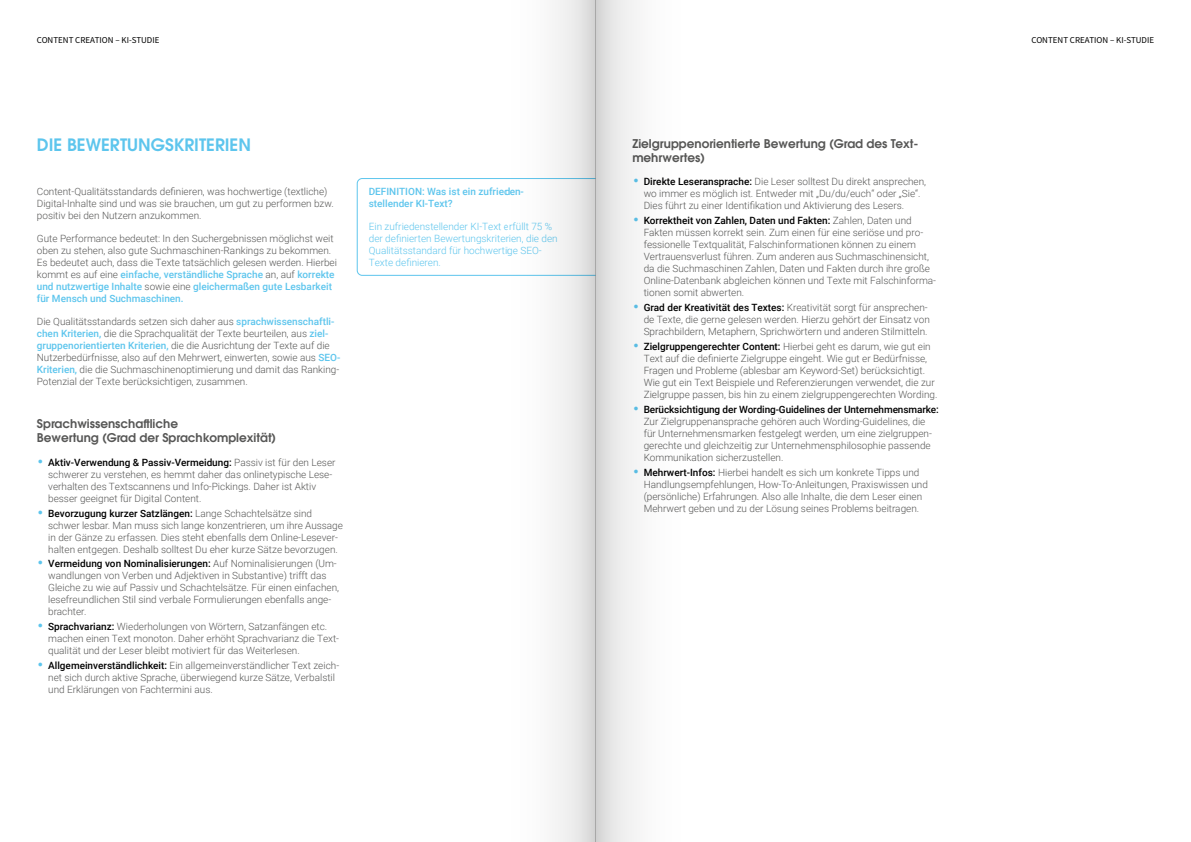
<style>
.page{position:relative;width:1191px;height:842px;background:#fff}
.page>*{position:absolute;margin:0;border:0;box-sizing:border-box;transform-origin:0 0}
.t1{font:600 17px "ITC Avant Garde Pro";color:#5dc5ed}
.t2{font:600 12px/14.4px "ITC Avant Garde Pro";color:#575756}
.t3{font:300 10px/12px "Roboto";color:#575756}
.t4{font:300 10px/12px "Roboto";color:#5dc5ed}
.t5{font:500 10px/12px "Roboto";color:#5dc5ed}
.t6{font:9px "Source Sans Pro";color:#000}
.s1{font-weight:500;color:#5dc5ed}
.s2{font-family:"ITC Avant Garde Pro";font-weight:600;font-size:12px;color:#5dc5ed}
.s3{font-weight:500;color:#000}
</style>
<div class="page">
<svg style="left:356px;top:178px;width:150px;height:98px"></svg>
<div style="left:506px;top:0;width:89px;height:842px;background:#fbfbfb"></div>
<div style="left:595px;top:0;width:89px;height:842px;background:#f9f9f9"></div>
<div style="left:572px;top:0;width:23px;height:842px;background:linear-gradient(to bottom,#e1e1e1,#e2e2e2)"></div>
<div style="left:595px;top:0;width:24px;height:842px;background:linear-gradient(to right,#d1d1d1,#ececed)"></div>
<p class="t6" style="left:37px;top:35px;width:124px">CONTENT CREATION – KI-STUDIE</p>
<p class="t6" style="left:1031px;top:35px;width:124px">CONTENT CREATION – KI-STUDIE</p>
<h1 class="t1" style="left:37px;top:134px;width:216px">DIE BEWERTUNGSKRITERIEN</h1>
<p class="t3" style="left:37px;top:185px;width:298px">Content-Qualitätsstandards definieren, was hochwertige (textliche)<br>Digital-Inhalte sind und was sie brauchen, um gut zu performen bzw. positiv bei den Nutzern anzukommen.</p>
<p class="t3" style="left:37px;top:232px;width:302px">Gute Performance bedeutet: In den Suchergebnissen möglichst weit oben zu stehen, also gute Suchmaschinen-Rankings zu bekommen.<br>Es bedeutet auch, dass die Texte tatsächlich gelesen werden. Hierbei kommt es auf eine <span class="s1">einfache, verständliche Sprache</span> an, auf <span class="s1">korrekte und nutzwertige Inhalte</span> sowie eine <span class="s1">gleichermaßen gute Lesbarkeit für Mensch und Suchmaschinen.</span></p>
<p class="t3" style="left:37px;top:315px;width:305px">Die Qualitätsstandards setzen sich daher aus <span class="s1">sprachwissenschaftli&shy;chen Kriterien,</span> die die Sprachqualität der Texte beurteilen, aus <span class="s1">ziel&shy;gruppenorientierten Kriterien,</span> die die Ausrichtung der Texte auf die Nutzerbedürfnisse, also auf den Mehrwert, einwerten, sowie aus <span class="s1">SEO-Kriterien,</span> die die Suchmaschinenoptimierung und damit das Ranking-Potenzial der Texte berücksichtigen, zusammen.</p>
<p class="t2" style="left:37px;top:416px;width:241px">Sprachwissenschaftliche<br>Bewertung (Grad der Sprachkomplexität)</p>
<p class="t3" style="left:48px;top:456px;width:289px;text-indent:-11px"><span class="s2">•</span> <span class="s3">Aktiv-Verwendung &amp; Passiv-Vermeidung:</span> Passiv ist für den Leser schwerer zu verstehen, es hemmt daher das onlinetypische Lese&shy;verhalten des Textscannens und Info-Pickings. Daher ist Aktiv besser geeignet für Digital Content.</p>
<p class="t3" style="left:48px;top:507px;width:296px;text-indent:-11px"><span class="s2">•</span> <span class="s3">Bevorzugung kurzer Satzlängen:</span> Lange Schachtelsätze sind schwer lesbar. Man muss sich lange konzentrieren, um ihre Aussage in der Gänze zu erfassen. Dies steht ebenfalls dem Online-Lesever&shy;halten entgegen. Deshalb solltest Du eher kurze Sätze bevorzugen.</p>
<p class="t3" style="left:48px;top:557px;width:292px;text-indent:-11px"><span class="s2">•</span> <span class="s3">Vermeidung von Nominalisierungen:</span> Auf Nominalisierungen (Um&shy;wandlungen von Verben und Adjektiven in Substantive) trifft das Gleiche zu wie auf Passiv und Schachtelsätze. Für einen einfachen, lesefreundlichen Stil sind verbale Formulierungen ebenfalls ange&shy;brachter.</p>
<p class="t3" style="left:48px;top:620px;width:292px;text-indent:-11px"><span class="s2">•</span> <span class="s3">Sprachvarianz:</span> Wiederholungen von Wörtern, Satzanfängen etc. machen einen Text monoton. Daher erhöht Sprachvarianz die Text&shy;qualität und der Leser bleibt motiviert für das Weiterlesen.</p>
<p class="t3" style="left:48px;top:659px;width:292px;text-indent:-11px"><span class="s2">•</span> <span class="s3">Allgemeinverständlichkeit:</span> Ein allgemeinverständlicher Text zeich&shy;net sich durch aktive Sprache, überwiegend kurze Sätze, Verbalstil und Erklärungen von Fachtermini aus.</p>
<p class="t5" style="left:369px;top:185px;width:157px">DEFINITION: Was ist ein zufrieden&shy;stellender KI-Text?</p>
<p class="t4" style="left:369px;top:220px;width:190px">Ein zufriedenstellender KI-Text erfüllt 75 % der definierten Bewertungskriterien, die den Qualitätsstandard für hochwertige SEO-Texte definieren.</p>
<p class="t2" style="left:632px;top:136px;width:287px">Zielgruppenorientierte Bewertung (Grad des Text&shy;mehrwertes)</p>
<p class="t3" style="left:643px;top:176px;width:284px;text-indent:-11px"><span class="s2">•</span> <span class="s3">Direkte Leseransprache:</span> Die Leser solltest Du direkt ansprechen, wo immer es möglich ist. Entweder mit „Du/du/euch“ oder „Sie“.<br>Dies führt zu einer Identifikation und Aktivierung des Lesers.</p>
<p class="t3" style="left:643px;top:214px;width:294px;text-indent:-11px"><span class="s2">•</span> <span class="s3">Korrektheit von Zahlen, Daten und Fakten:</span> Zahlen, Daten und Fakten müssen korrekt sein. Zum einen für eine seriöse und pro&shy;fessionelle Textqualität, Falschinformationen können zu einem Vertrauensverlust führen. Zum anderen aus Suchmaschinensicht, da die Suchmaschinen Zahlen, Daten und Fakten durch ihre große Online-Datenbank abgleichen können und Texte mit Falschinforma&shy;tionen somit abwerten.</p>
<p class="t3" style="left:643px;top:301px;width:288px;text-indent:-11px"><span class="s2">•</span> <span class="s3">Grad der Kreativität des Textes:</span> Kreativität sorgt für ansprechen&shy;de Texte, die gerne gelesen werden. Hierzu gehört der Einsatz von<br>Sprachbildern, Metaphern, Sprichwörtern und anderen Stilmitteln.</p>
<p class="t3" style="left:643px;top:340px;width:295px;text-indent:-11px"><span class="s2">•</span> <span class="s3">Zielgruppengerechter Content:</span> Hierbei geht es darum, wie gut ein Text auf die definierte Zielgruppe eingeht. Wie gut er Bedürfnisse, Fragen und Probleme (ablesbar am Keyword-Set) berücksichtigt.<br>Wie gut ein Text Beispiele und Referenzierungen verwendet, die zur Zielgruppe passen, bis hin zu einem zielgruppengerechten Wording.</p>
<p class="t3" style="left:643px;top:403px;width:297px;text-indent:-11px"><span class="s2">•</span> <span class="s3">Berücksichtigung der Wording-Guidelines der Unternehmensmarke:<br></span>Zur Zielgruppenansprache gehören auch Wording-Guidelines, die für Unternehmensmarken festgelegt werden, um eine zielgruppen&shy;gerechte und gleichzeitig zur Unternehmensphilosophie passende Kommunikation sicherzustellen.</p>
<p class="t3" style="left:643px;top:466px;width:286px;text-indent:-11px"><span class="s2">•</span> <span class="s3">Mehrwert-Infos:</span> Hierbei handelt es sich um konkrete Tipps und Handlungsempfehlungen, How-To-Anleitungen, Praxiswissen und (persönliche) Erfahrungen. Also alle Inhalte, die dem Leser einen Mehrwert geben und zu der Lösung seines Problems beitragen.</p>
</div>
